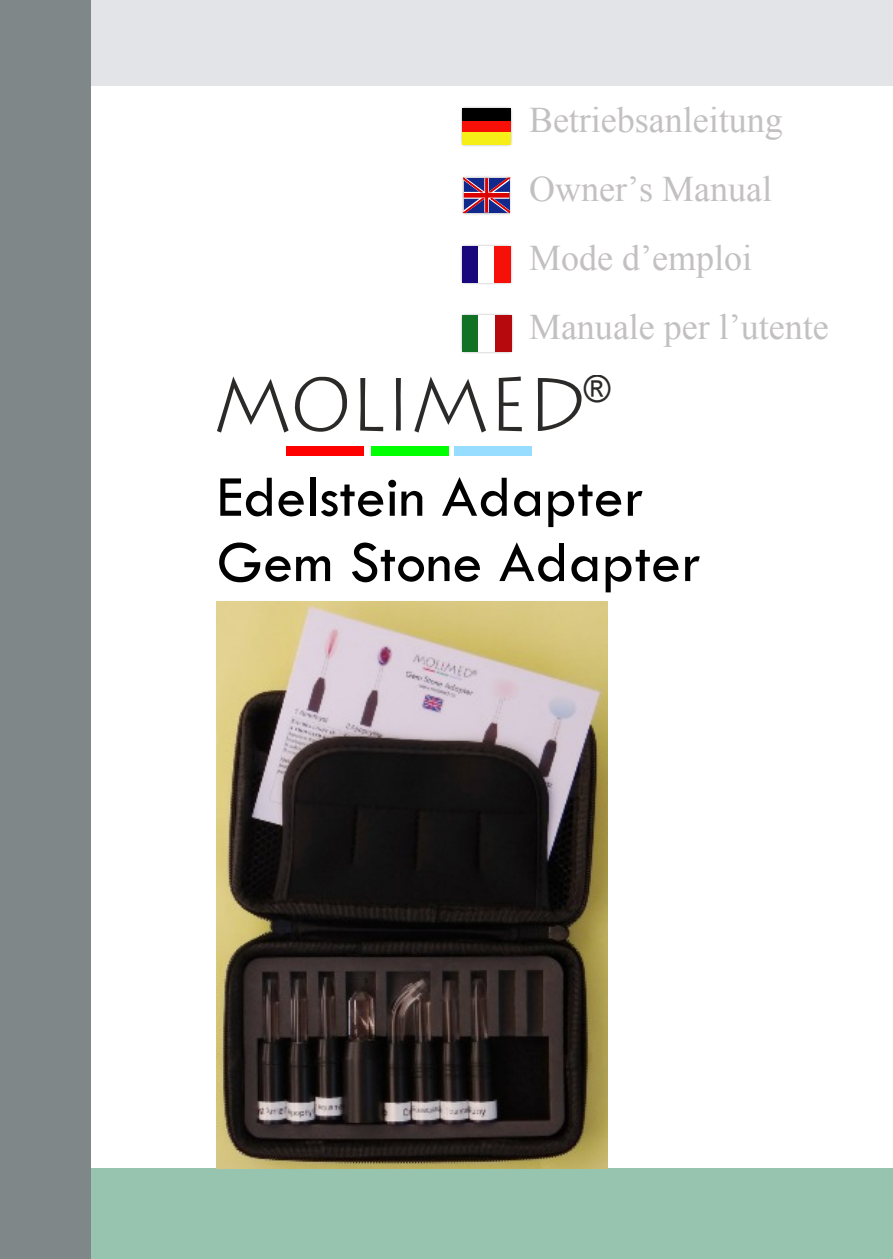
<style>
.page{position:relative;width:893px;height:1259px;background:#fff}
.page>*{position:absolute;margin:0;border:0;box-sizing:border-box;transform-origin:0 0}
.t1{font:300 75px "Lithograph";letter-spacing:-.03em;color:#2b2a29}
.t2{font:500 60px/65.4px "Tw Cen";color:#000}
.t3{font:36px/69px "Times New Roman";color:#c3c0c1}
</style>
<div class="page">
<div style="left:0;top:1168px;width:893px;height:91px;background:#97c4af"></div>
<div style="left:1px;top:0;width:892px;height:86px;background:#e3e4e7"></div>
<div style="left:0;top:0;width:91px;height:1259px;background:#808789"></div>
<img style="left:461px;top:107px;width:51px;height:39px">
<div style="left:462px;top:121px;width:49px;height:12px;background:#f71008"></div>
<div style="left:462px;top:109px;width:49px;height:12px;background:#000"></div>
<div style="left:462px;top:133px;width:49px;height:12px;background:#f6ef17"></div>
<svg style="left:463px;top:177px;width:49px;height:37px;background:#7f4f7f"></svg>
<img style="left:461px;top:245px;width:51px;height:39px">
<div style="left:462px;top:246px;width:17px;height:36px;background:#19087b"></div>
<div style="left:479px;top:246px;width:16px;height:36px;background:#fff"></div>
<div style="left:495px;top:246px;width:16px;height:36px;background:#f71008"></div>
<img style="left:461px;top:314px;width:52px;height:39px">
<svg style="left:462px;top:315px;width:49px;height:36px"></svg>
<div style="left:479px;top:315px;width:16px;height:36px;background:#fff"></div>
<div style="left:495px;top:315px;width:16px;height:36px;background:#b5090e"></div>
<img style="left:217px;top:602px;width:391px;height:566px">
<div style="left:286px;top:446px;width:78px;height:10px;background:#f00"></div>
<div style="left:371px;top:446px;width:77px;height:10px;background:#0f0"></div>
<div style="left:455px;top:446px;width:77px;height:10px;background:#96ddff"></div>
<p class="t3" style="left:529px;top:89px;width:301px">Betriebsanleitung<br>Owner’s Manual<br>Mode d’emploi<br>Manuale per l’utente</p>
<h1 class="t1" style="left:213px;top:361px;width:399px">MOLIMED<sup>®</sup></h1>
<h2 class="t2" style="left:217px;top:468px;width:486px">Edelstein Adapter<br>Gem Stone Adapter</h2>
</div>
